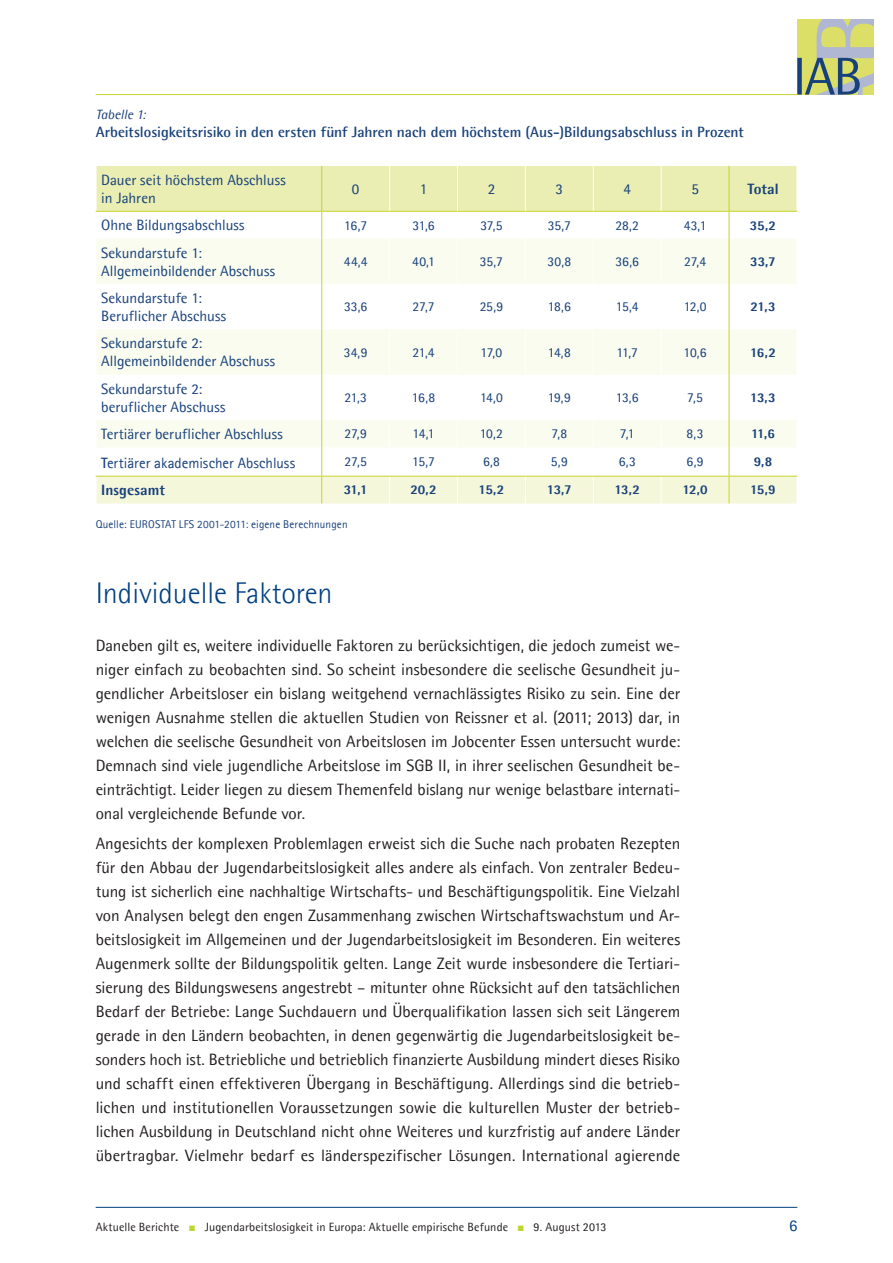
<style>
.page{position:relative;width:893px;height:1263px;background:#fff}
.page>*{position:absolute;margin:0;border:0;box-sizing:border-box;transform-origin:0 0}
.t1{font:300 30px "Agfa Rotis Semisans";color:#014081}
.t2{font:16.5px/24px "Agfa Rotis Semisans";color:#231f20;text-align:justify}
.t3{font:16.5px "Agfa Rotis Sans Serif";color:#014081}
.t4{font:15px/18px "Agfa Rotis Semisans";color:#18417b}
.t5{font:700 15px "Agfa Rotis Semisans";letter-spacing:-.005em;color:#18417b}
.t6{font:15px "Agfa Rotis Sans Serif";color:#18417b}
.t7{font:800 15px "Agfa Rotis Semisans";letter-spacing:.005em;color:#18417b}
.t8{font:13.5px "Agfa Rotis Semisans";letter-spacing:-.025em;color:#18417b}
.t9{font:800 13.5px "Agfa Rotis Semisans";letter-spacing:-.055em;color:#18417b}
.t10{font:italic 13.5px "Agfa Rotis Semisans";color:#18417b}
.t11{font:12px "Agfa Rotis Semisans";letter-spacing:.01em;color:#231f20}
.t12{font:11.25px "Agfa Rotis Sans Serif";letter-spacing:.01em;color:#18417b}
.s1{font-weight:700}
</style>
<div class="page">
<hr style="left:96px;top:1207px;width:701px;height:1px;background:#014081">
<svg style="left:797px;top:19px;width:77px;height:76px;background:#b0bb87"></svg>
<svg style="left:97px;top:239px;width:699px;height:181px;fill:#fbfdf4"></svg>
<hr style="left:389px;top:239px;width:1px;height:45px;background:#fff">
<hr style="left:457px;top:239px;width:1px;height:45px;background:#fff">
<hr style="left:525px;top:239px;width:1px;height:45px;background:#fff">
<hr style="left:593px;top:239px;width:1px;height:45px;background:#fff">
<hr style="left:661px;top:239px;width:1px;height:45px;background:#fff">
<hr style="left:389px;top:284px;width:1px;height:45px;background:#fff">
<hr style="left:457px;top:284px;width:1px;height:45px;background:#fff">
<hr style="left:525px;top:284px;width:1px;height:45px;background:#fff">
<hr style="left:593px;top:284px;width:1px;height:45px;background:#fff">
<hr style="left:661px;top:284px;width:1px;height:45px;background:#fff">
<hr style="left:389px;top:329px;width:1px;height:46px;background:#fff">
<hr style="left:457px;top:329px;width:1px;height:46px;background:#fff">
<hr style="left:525px;top:329px;width:1px;height:46px;background:#fff">
<hr style="left:593px;top:329px;width:1px;height:46px;background:#fff">
<hr style="left:661px;top:329px;width:1px;height:46px;background:#fff">
<hr style="left:389px;top:375px;width:1px;height:45px;background:#fff">
<hr style="left:457px;top:375px;width:1px;height:45px;background:#fff">
<hr style="left:525px;top:375px;width:1px;height:45px;background:#fff">
<hr style="left:593px;top:375px;width:1px;height:45px;background:#fff">
<hr style="left:661px;top:375px;width:1px;height:45px;background:#fff">
<hr style="left:729px;top:239px;width:1px;height:45px;background:#c7d32d">
<hr style="left:729px;top:284px;width:1px;height:45px;background:#c7d32d">
<hr style="left:729px;top:329px;width:1px;height:46px;background:#c7d32d">
<hr style="left:729px;top:375px;width:1px;height:45px;background:#c7d32d">
<svg style="left:96px;top:166px;width:701px;height:73px"></svg>
<hr style="left:321px;top:239px;width:1px;height:45px;background:#c7d32d">
<hr style="left:321px;top:284px;width:1px;height:45px;background:#c7d32d">
<hr style="left:321px;top:329px;width:1px;height:46px;background:#c7d32d">
<hr style="left:321px;top:375px;width:1px;height:45px;background:#c7d32d">
<svg style="left:96px;top:420px;width:701px;height:83px"></svg>
<hr style="left:96px;top:94px;width:701px;height:1px;background:#c7d32d">
<p class="t10" style="left:96px;top:106px;width:52px">Tabelle 1:</p>
<p class="t5" style="left:96px;top:123px;width:650px">Arbeitslosigkeitsrisiko in den ersten fünf Jahren nach dem höchstem (Aus-)Bildungsabschluss in Prozent</p>
<p class="t4" style="left:101px;top:171px;width:186px">Dauer seit höchstem Abschluss in Jahren</p>
<p class="t4" style="left:352px;top:180px;width:9px">0</p>
<p class="t4" style="left:420px;top:180px;width:9px">1</p>
<p class="t4" style="left:488px;top:180px;width:9px">2</p>
<p class="t4" style="left:556px;top:180px;width:9px">3</p>
<p class="t4" style="left:623px;top:180px;width:9px">4</p>
<p class="t4" style="left:691px;top:180px;width:9px">5</p>
<p class="t7" style="left:747px;top:179px;width:33px">Total</p>
<p class="t4" style="left:101px;top:216px;width:145px">Ohne Bildungsabschluss</p>
<p class="t8" style="left:344px;top:217px;width:24px">16,7</p>
<p class="t8" style="left:412px;top:217px;width:24px">31,6</p>
<p class="t8" style="left:480px;top:217px;width:24px">37,5</p>
<p class="t8" style="left:548px;top:217px;width:25px">35,7</p>
<p class="t8" style="left:615px;top:217px;width:25px">28,2</p>
<p class="t8" style="left:684px;top:217px;width:24px">43,1</p>
<p class="t9" style="left:750px;top:216px;width:28px">35,2</p>
<p class="t4" style="left:101px;top:243px;width:175px">Sekundarstufe 1:<br>Allgemeinbildender Abschuss</p>
<p class="t8" style="left:344px;top:253px;width:25px">44,4</p>
<p class="t8" style="left:412px;top:253px;width:24px">40,1</p>
<p class="t8" style="left:480px;top:253px;width:25px">35,7</p>
<p class="t8" style="left:547px;top:253px;width:25px">30,8</p>
<p class="t8" style="left:615px;top:253px;width:25px">36,6</p>
<p class="t8" style="left:684px;top:253px;width:23px">27,4</p>
<p class="t9" style="left:750px;top:253px;width:27px">33,7</p>
<p class="t4" style="left:101px;top:289px;width:126px">Sekundarstufe 1:<br>Beruflicher Abschuss</p>
<p class="t8" style="left:344px;top:299px;width:25px">33,6</p>
<p class="t8" style="left:413px;top:299px;width:23px">27,7</p>
<p class="t8" style="left:480px;top:299px;width:25px">25,9</p>
<p class="t8" style="left:548px;top:299px;width:24px">18,6</p>
<p class="t8" style="left:616px;top:299px;width:24px">15,4</p>
<p class="t8" style="left:684px;top:299px;width:24px">12,0</p>
<p class="t9" style="left:750px;top:298px;width:27px">21,3</p>
<p class="t4" style="left:101px;top:334px;width:175px">Sekundarstufe 2:<br>Allgemeinbildender Abschuss</p>
<p class="t8" style="left:344px;top:344px;width:25px">34,9</p>
<p class="t8" style="left:412px;top:344px;width:24px">21,4</p>
<p class="t8" style="left:481px;top:344px;width:23px">17,0</p>
<p class="t8" style="left:548px;top:344px;width:24px">14,8</p>
<p class="t8" style="left:616px;top:344px;width:23px">11,7</p>
<p class="t8" style="left:684px;top:344px;width:25px">10,6</p>
<p class="t9" style="left:750px;top:344px;width:27px">16,2</p>
<p class="t4" style="left:101px;top:379px;width:126px">Sekundarstufe 2: beruflicher Abschuss</p>
<p class="t8" style="left:344px;top:390px;width:24px">21,3</p>
<p class="t8" style="left:412px;top:390px;width:25px">16,8</p>
<p class="t8" style="left:480px;top:390px;width:24px">14,0</p>
<p class="t8" style="left:548px;top:390px;width:25px">19,9</p>
<p class="t8" style="left:616px;top:390px;width:24px">13,6</p>
<p class="t8" style="left:687px;top:390px;width:17px">7,5</p>
<p class="t9" style="left:750px;top:389px;width:27px">13,3</p>
<p class="t4" style="left:101px;top:425px;width:183px">Tertiärer beruflicher Abschluss</p>
<p class="t8" style="left:344px;top:426px;width:24px">27,9</p>
<p class="t8" style="left:413px;top:426px;width:23px">14,1</p>
<p class="t8" style="left:480px;top:426px;width:25px">10,2</p>
<p class="t8" style="left:551px;top:426px;width:17px">7,8</p>
<p class="t8" style="left:620px;top:426px;width:16px">7,1</p>
<p class="t8" style="left:687px;top:426px;width:18px">8,3</p>
<p class="t9" style="left:751px;top:425px;width:26px">11,6</p>
<p class="t6" style="left:101px;top:454px;width:196px"><span class="s1">T</span>ertiärer akademischer Abschluss</p>
<p class="t8" style="left:345px;top:454px;width:24px">27,5</p>
<p class="t8" style="left:412px;top:454px;width:24px">15,7</p>
<p class="t8" style="left:483px;top:454px;width:18px">6,8</p>
<p class="t8" style="left:551px;top:454px;width:18px">5,9</p>
<p class="t8" style="left:619px;top:454px;width:19px">6,3</p>
<p class="t8" style="left:687px;top:454px;width:19px">6,9</p>
<p class="t9" style="left:754px;top:453px;width:20px">9,8</p>
<p class="t7" style="left:101px;top:480px;width:65px">Insgesamt</p>
<p class="t9" style="left:344px;top:481px;width:25px">31,1</p>
<p class="t9" style="left:410px;top:481px;width:28px">20,2</p>
<p class="t9" style="left:479px;top:481px;width:27px">15,2</p>
<p class="t9" style="left:547px;top:481px;width:26px">13,7</p>
<p class="t9" style="left:614px;top:481px;width:27px">13,2</p>
<p class="t9" style="left:682px;top:481px;width:27px">12,0</p>
<p class="t9" style="left:750px;top:481px;width:27px">15,9</p>
<p class="t12" style="left:96px;top:518px;width:253px">Quelle: EUROSTAT LFS 2001-2011: eigene Berechnungen</p>
<h1 class="t1" style="left:96px;top:576px;width:238px">Individuelle Faktoren</h1>
<p class="t2" style="left:96px;top:633px;width:586px">Daneben gilt es, weitere individuelle Faktoren zu berücksichtigen, die jedoch zumeist we&shy;niger einfach zu beobachten sind. So scheint insbesondere die seelische Gesundheit ju&shy;gendlicher Arbeitsloser ein bislang weitgehend vernachlässigtes Risiko zu sein. Eine der wenigen Ausnahme stellen die aktuellen Studien von Reissner et al. (2011; 2013) dar, in welchen die seelische Gesundheit von Arbeitslosen im Jobcenter Essen untersucht wurde:<br>Demnach sind viele jugendliche Arbeitslose im SGB II, in ihrer seelischen Gesundheit be&shy;einträchtigt. Leider liegen zu diesem Themenfeld bislang nur wenige belastbare internati&shy;onal vergleichende Befunde vor.</p>
<p class="t2" style="left:96px;top:831px;width:586px">Angesichts der komplexen Problemlagen erweist sich die Suche nach probaten Rezepten für den Abbau der Jugendarbeitslosigkeit alles andere als einfach. Von zentraler Bedeu&shy;tung ist sicherlich eine nachhaltige Wirtschafts- und Beschäftigungspolitik. Eine Vielzahl von Analysen belegt den engen Zusammenhang zwischen Wirtschaftswachstum und Ar&shy;beitslosigkeit im Allgemeinen und der Jugendarbeitslosigkeit im Besonderen. Ein weiteres Augenmerk sollte der Bildungspolitik gelten. Lange Zeit wurde insbesondere die Tertiari&shy;sierung des Bildungswesens angestrebt – mitunter ohne Rücksicht auf den tatsächlichen Bedarf der Betriebe: Lange Suchdauern und Überqualifikation lassen sich seit Längerem gerade in den Ländern beobachten, in denen gegenwärtig die Jugendarbeitslosigkeit be&shy;sonders hoch ist. Betriebliche und betrieblich finanzierte Ausbildung mindert dieses Risiko und schafft einen effektiveren Übergang in Beschäftigung. Allerdings sind die betrieb&shy;lichen und institutionellen Voraussetzungen sowie die kulturellen Muster der betrieb&shy;lichen Ausbildung in Deutschland nicht ohne Weiteres und kurzfristig auf andere Länder übertragbar. Vielmehr bedarf es länderspezifischer Lösungen. International agierende</p>
<p class="t11" style="left:96px;top:1220px;width:85px">Aktuelle Berichte</p>
<p class="t11" style="left:205px;top:1220px;width:305px">Jugendarbeitslosigkeit in Europa: Aktuelle empirische Befunde</p>
<p class="t11" style="left:534px;top:1220px;width:74px">9. August 2013</p>
<p class="t3" style="left:789px;top:1216px;width:10px">6</p>
</div>
